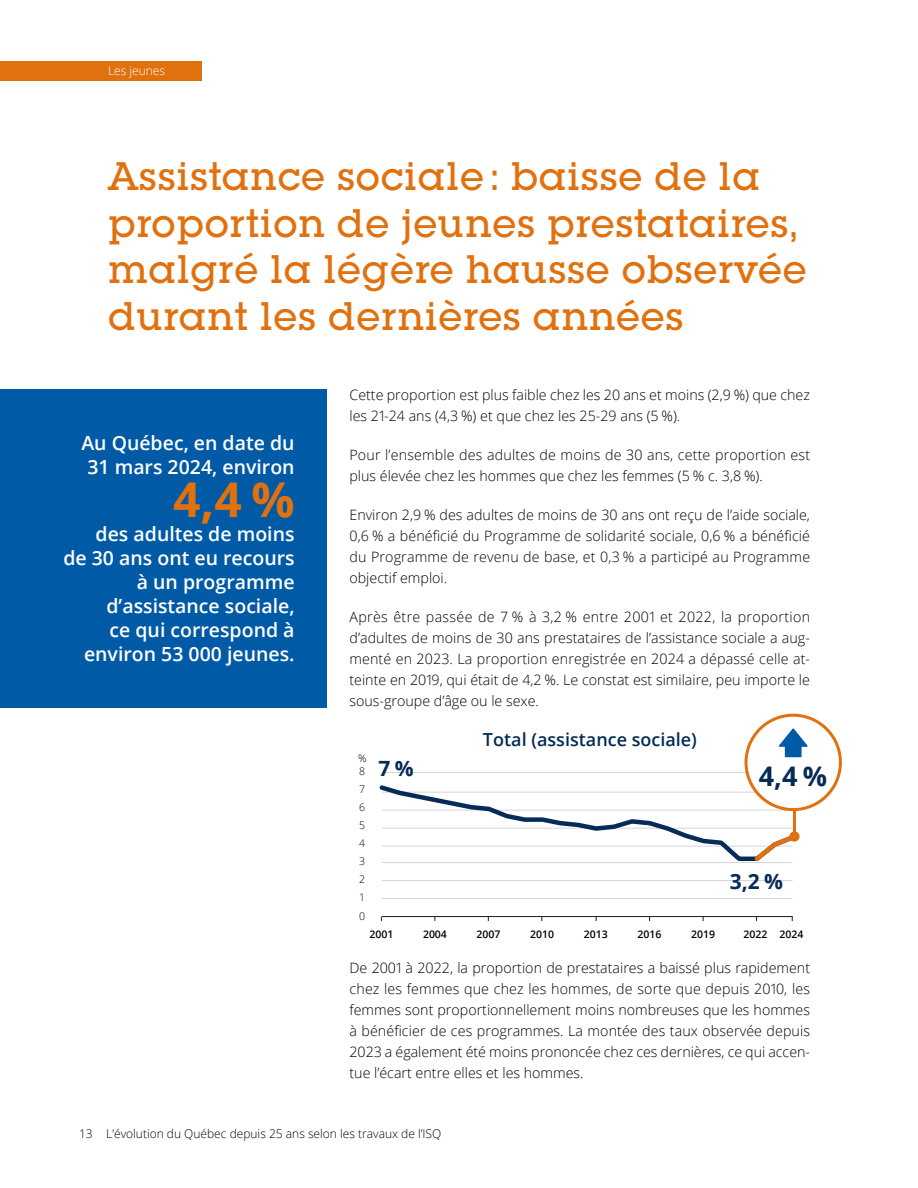
<style>
.page{position:relative;width:918px;height:1188px;background:#fff}
.page>*{position:absolute;margin:0;border:0;box-sizing:border-box;transform-origin:0 0}
.Exergue{font:700 48px "Open Sans";color:#e1710f}
.Titre_01{font:500 39px/46.8px "Lubalin Graph Std";letter-spacing:.02em;color:#e1710f}
.t1{font:700 27px "Open Sans";color:#052b56}
.t2{font:700 21px "Open Sans";color:#052b56}
.Exergue-2{font:600 19.5px/24px "Open Sans";color:#fff;text-align:center}
.Exergue-3{font:600 18px "Open Sans";color:#052b56}
.Texte_courant{font:300 14.25px/21px "Open Sans";color:#000;text-align:justify}
.t3{font:300 12px "Open Sans";color:#000}
.t4{font:300 12px "Open Sans";color:#fff}
.t5{font:600 10.5px "Open Sans";color:#000}
.t6{font:300 10.5px/18px "Open Sans";color:#000}
</style>
<div class="page">
<div style="left:0;top:61px;width:201px;height:20px;background:#e1710f"></div>
<div style="left:0;top:389px;width:327px;height:318px;background:#005aa6"></div>
<hr style="left:382px;top:916px;width:411px;height:1px;background:#1d1d1b">
<hr style="left:382px;top:898px;width:411px;height:1px;background:#d4d5d5">
<hr style="left:382px;top:880px;width:411px;height:1px;background:#d4d5d5">
<hr style="left:382px;top:772px;width:411px;height:1px;background:#d4d5d5">
<svg style="left:379px;top:782px;width:414px;height:81px"></svg>
<hr style="left:793px;top:810px;width:3px;height:26px;background:#e1710f">
<div style="left:789px;top:831px;width:11px;height:11px;background:#e1710f;border-radius:50%"></div>
<div style="left:746px;top:715px;width:94px;height:95px;background:#fff;border-radius:50%"></div>
<div style="left:745px;top:714px;width:97px;height:97px;border:3px solid #e1710f;border-radius:50%"></div>
<svg style="left:779px;top:728px;width:29px;height:29px"></svg>
<p class="t4" style="left:108px;top:62px;width:59px">Les jeunes</p>
<h2 class="Titre_01" style="left:108px;top:152px;width:700px">Assistance sociale : baisse de la proportion de jeunes prestataires, malgré la légère hausse observée durant les dernières années</h2>
<p class="Exergue-2" style="left:81px;top:430px;width:215px">Au Québec, en date du<br>31 mars 2024, environ</p>
<p class="Exergue" style="left:173px;top:466px;width:123px">4,4 %</p>
<p class="Exergue-2" style="left:63px;top:522px;width:233px;text-align:right">des adultes de moins<br>de 30 ans ont eu recours à un programme d’assistance sociale,<br>ce qui correspond à environ 53 000 jeunes.</p>
<p class="Texte_courant" style="left:350px;top:384px;width:462px">Cette proportion est plus faible chez les 20 ans et moins (2,9 %) que chez les 21-24 ans (4,3 %) et que chez les 25-29 ans (5 %).</p>
<p class="Texte_courant" style="left:350px;top:444px;width:462px">Pour l’ensemble des adultes de moins de 30 ans, cette proportion est plus élevée chez les hommes que chez les femmes (5 % c. 3,8 %).</p>
<p class="Texte_courant" style="left:350px;top:504px;width:462px">Environ 2,9 % des adultes de moins de 30 ans ont reçu de l’aide sociale, 0,6 % a bénéficié du Programme de solidarité sociale, 0,6 % a bénéficié du Programme de revenu de base, et 0,3 % a participé au Programme objectif emploi.</p>
<p class="Texte_courant" style="left:350px;top:606px;width:462px">Après être passée de 7 % à 3,2 % entre 2001 et 2022, la proportion d’adultes de moins de 30 ans prestataires de l’assistance sociale a aug&shy;menté en 2023. La proportion enregistrée en 2024 a dépassé celle at&shy;teinte en 2019, qui était de 4,2 %. Le constat est similaire, peu importe le sous-groupe d’âge ou le sexe.</p>
<p class="t6" style="left:358px;top:749px;width:10px">%</p>
<p class="t6" style="left:359px;top:762px;width:7px">8<br>7</p>
<p class="t6" style="left:359px;top:798px;width:7px">6</p>
<p class="t6" style="left:359px;top:816px;width:7px">5</p>
<p class="t6" style="left:359px;top:834px;width:7px">4</p>
<p class="t6" style="left:359px;top:852px;width:7px">3</p>
<p class="t6" style="left:359px;top:870px;width:7px">2</p>
<p class="t6" style="left:359px;top:888px;width:7px">1</p>
<p class="t6" style="left:359px;top:906px;width:7px">0</p>
<p class="t2" style="left:379px;top:754px;width:37px">7 %</p>
<p class="Exergue-3" style="left:483px;top:727px;width:216px">Total (assistance sociale)</p>
<p class="t1" style="left:759px;top:757px;width:70px">4,4 %</p>
<p class="t2" style="left:730px;top:867px;width:55px">3,2 %</p>
<p class="t5" style="left:369px;top:927px;width:25px">2001</p>
<p class="t5" style="left:423px;top:927px;width:25px">2004</p>
<p class="t5" style="left:477px;top:927px;width:25px">2007</p>
<p class="t5" style="left:530px;top:927px;width:25px">2010</p>
<p class="t5" style="left:584px;top:927px;width:25px">2013</p>
<p class="t5" style="left:637px;top:927px;width:25px">2016</p>
<p class="t5" style="left:691px;top:927px;width:25px">2019</p>
<p class="t5" style="left:743px;top:927px;width:61px">2022 2024</p>
<p class="Texte_courant" style="left:350px;top:957px;width:462px">De 2001 à 2022, la proportion de prestataires a baissé plus rapidement chez les femmes que chez les hommes, de sorte que depuis 2010, les femmes sont proportionnellement moins nombreuses que les hommes à bénéficier de ces programmes. La montée des taux observée depuis 2023 a également été moins prononcée chez ces dernières, ce qui accen&shy;tue l’écart entre elles et les hommes.</p>
<p class="t3" style="left:79px;top:1125px;width:364px">13 L’évolution du Québec depuis 25 ans selon les travaux de l’ISQ</p>
</div>
